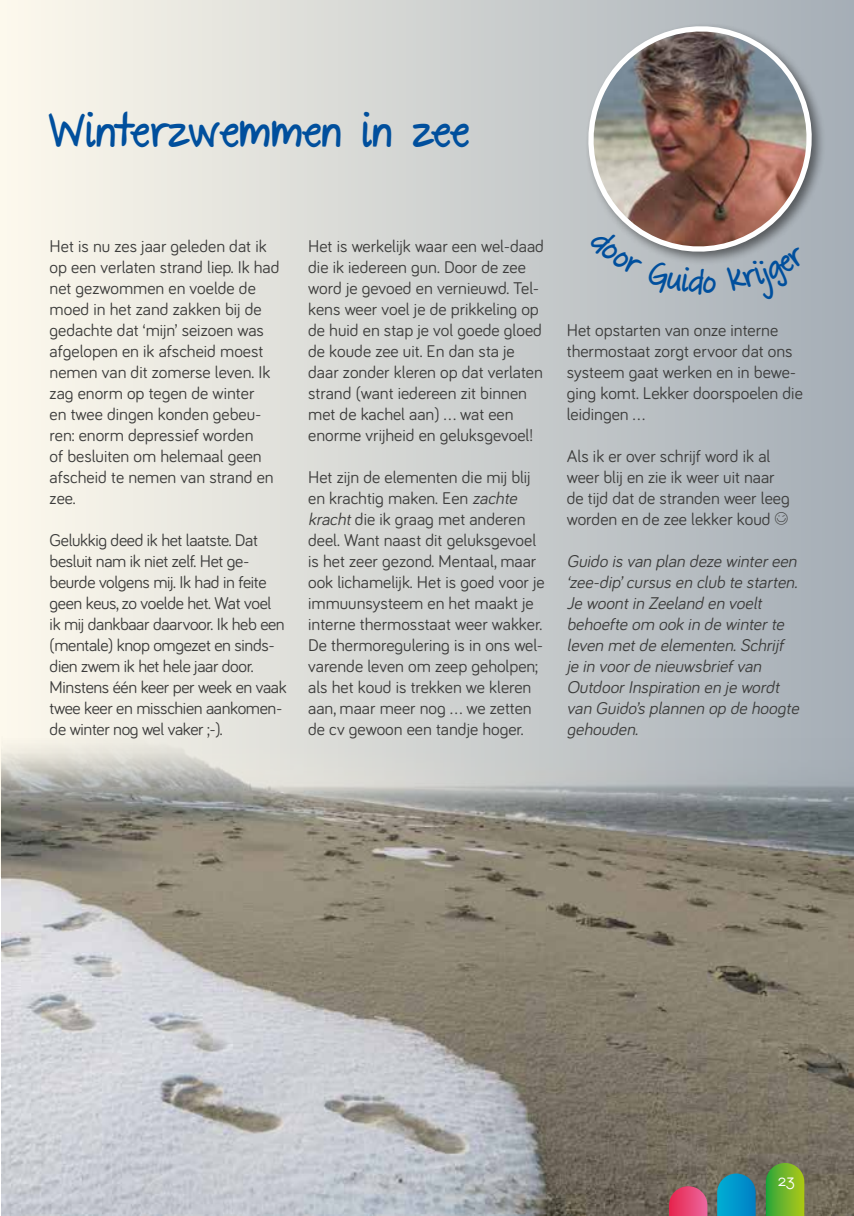
<style>
.page{position:relative;width:854px;height:1216px;background:#fff}
.page>*{position:absolute;margin:0;border:0;box-sizing:border-box;transform-origin:0 0}
.t1{font:700 40.25px "The Great Escape";color:#004f9d}
.t2{font:17.5px/21px "Bariol";color:#3c3c3b}
.t3{font:17.5px/21px "Bariol";letter-spacing:-.02em;color:#3c3c3b}
.t4{font:italic 17.5px/21px "Bariol";color:#3c3c3b}
.t5{font:300 17.5px "Arista 2.0 Alternate";color:#fff}
.s1{font-style:italic}
.s2{font-family:"Smileyface Font 3"}
</style>
<div class="page">
<div style="left:0;top:0;width:853px;height:876px;background:linear-gradient(to right,#fdf9ed,#a5aeb6)"></div>
<img style="left:1px;top:730px;width:852px;height:485px">
<img style="left:569px;top:7px;width:261px;height:257px">
<svg style="left:717px;top:1173px;width:38px;height:42px;background:#0c91bf"></svg>
<svg style="left:765px;top:1162px;width:39px;height:53px;background:#6ead2f"></svg>
<svg style="left:668px;top:1186px;width:39px;height:29px"></svg>
<svg style="left:587px;top:227px;width:128px;height:68px;background:#b3b1b2"></svg>
<div style="left:726px;top:246px;width:81px;height:55px;background:#aeb5bb"></div>
<h1 class="t1" style="left:50px;top:110px;width:421px">Winterzwemmen in zee</h1>
<p class="t2" style="left:50px;top:235px;width:231px">Het is nu zes jaar geleden dat ik op een verlaten strand liep. Ik had net gezwommen en voelde de moed in het zand zakken bij de gedachte dat ‘mijn’ seizoen was afgelopen en ik afscheid moest nemen van dit zomerse leven. Ik zag enorm op tegen de winter<br>en twee dingen konden gebeu&shy;ren: enorm depressief worden<br>of besluiten om helemaal geen afscheid te nemen van strand en zee.</p>
<p class="t3" style="left:50px;top:529px;width:238px">Gelukkig deed ik het laatste. Dat besluit nam ik niet zelf. Het ge&shy;beurde volgens mij. Ik had in feite geen keus, zo voelde het. Wat voel ik mij dankbaar daarvoor. Ik heb een (mentale) knop omgezet en sinds&shy;dien zwem ik het hele jaar door.<br>Minstens één keer per week en vaak twee keer en misschien aankomen&shy;de winter nog wel vaker ;-).</p>
<p class="t2" style="left:308px;top:235px;width:237px">Het is werkelijk waar een wel-daad die ik iedereen gun. Door de zee word je gevoed en vernieuwd. Tel&shy;kens weer voel je de prikkeling op de huid en stap je vol goede gloed de koude zee uit. En dan sta je daar zonder kleren op dat verlaten strand (want iedereen zit binnen met de kachel aan) … wat een enorme vrijheid en geluksgevoel!</p>
<p class="t2" style="left:308px;top:466px;width:238px">Het zijn de elementen die mij blij en krachtig maken. Een <span class="s1">zachte kracht</span>die ik graag met anderen deel. Want naast dit geluksgevoel is het zeer gezond. Mentaal, maar ook lichamelijk. Het is goed voor je immuunsysteem en het maakt je interne thermosstaat weer wakker.<br>De thermoregulering is in ons wel&shy;varende leven om zeep geholpen; als het koud is trekken we kleren aan, maar meer nog … we zetten de cv gewoon een tandje hoger.</p>
<p class="t2" style="left:566px;top:319px;width:237px">Het opstarten van onze interne thermostaat zorgt ervoor dat ons systeem gaat werken en in bewe&shy;ging komt. Lekker doorspoelen die leidingen …</p>
<p class="t2" style="left:566px;top:445px;width:224px">Als ik er over schrijf word ik al weer blij en zie ik weer uit naar de tijd dat de stranden weer leeg worden en de zee lekker koud <span class="s2">T</span></p>
<p class="t4" style="left:566px;top:550px;width:237px">Guido is van plan deze wintereen ‘zee-dip’cursus en club te starten.<br>Je woontin Zeeland en voelt behoefte om ook in de winterte leven metde elementen.Schrijf je in voorde nieuwsbriefvan<br>OutdoorInspiration en je wordt van Guido’s plannen op de hoogte gehouden.</p>
<p class="t5" style="left:777px;top:1170px;width:18px">23</p>
</div>
